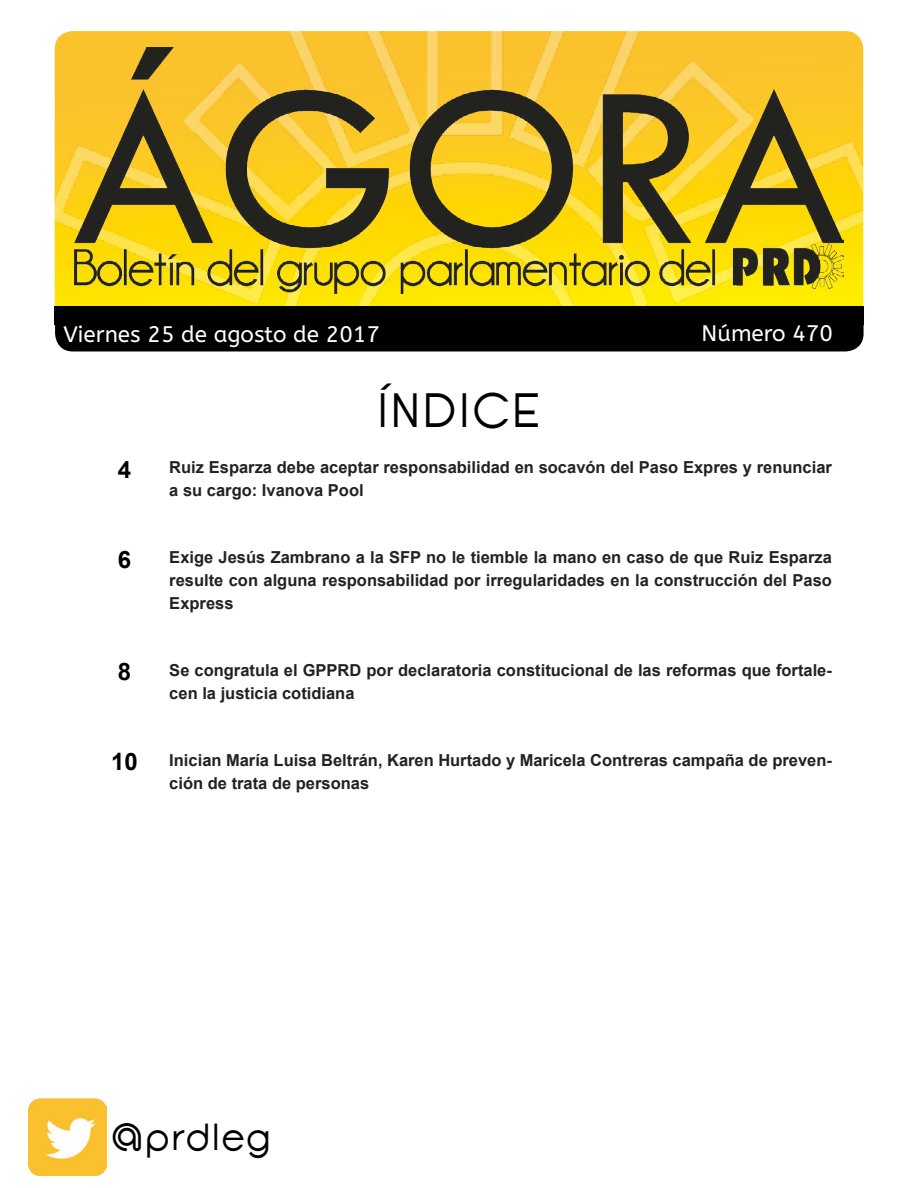
<style>
.page{position:relative;width:918px;height:1188px;background:#fff}
.page>*{position:absolute;margin:0;border:0;box-sizing:border-box;transform-origin:0 0}
.t1{font:48px "Opificio";color:#000}
.t2{font:37.5px "Opificio";color:#000}
.t3{font:700 24px "Arial";color:#000}
.t4{font:22.5px "A Bee Zee";color:#fff}
.t5{font:700 16.5px/22.5px "Arial";color:#222}
</style>
<div class="page">
<img style="left:54px;top:30px;width:808px;height:285px">
<div style="left:55px;top:306px;width:809px;height:45px;background:#000;border-radius:18px"></div>
<img style="left:75px;top:48px;width:768px;height:245px">
<div style="left:55px;top:306px;width:809px;height:18px;background:#000"></div>
<img style="left:29px;top:1098px;width:78px;height:78px">
<h3 class="t4" style="left:63px;top:321px;width:318px">Viernes 25 de agosto de 2017</h3>
<h3 class="t4" style="left:702px;top:320px;width:133px">Número 470</h3>
<h1 class="t1" style="left:376px;top:381px;width:167px">ÍNDICE</h1>
<h3 class="t3" style="left:118px;top:454px;width:15px">4</h3>
<p class="t5" style="left:169px;top:457px;width:664px">Ruiz Esparza debe aceptar responsabilidad en socavón del Paso Expres y renunciar a su cargo: Ivanova Pool</p>
<h3 class="t3" style="left:118px;top:544px;width:15px">6</h3>
<p class="t5" style="left:169px;top:547px;width:664px;text-align:justify">Exige Jesús Zambrano a la SFP no le tiemble la mano en caso de que Ruiz Esparza resulte con alguna responsabilidad por irregularidades en la construcción del Paso Express</p>
<h3 class="t3" style="left:118px;top:656px;width:15px">8</h3>
<p class="t5" style="left:169px;top:659px;width:664px">Se congratula el GPPRD por declaratoria constitucional de las reformas que fortale&shy;cen la justicia cotidiana</p>
<h3 class="t3" style="left:111px;top:746px;width:28px">10</h3>
<p class="t5" style="left:169px;top:749px;width:664px">Inician María Luisa Beltrán, Karen Hurtado y Maricela Contreras campaña de preven&shy;ción de trata de personas</p>
<h2 class="t2" style="left:109px;top:1115px;width:164px">@prdleg</h2>
</div>
